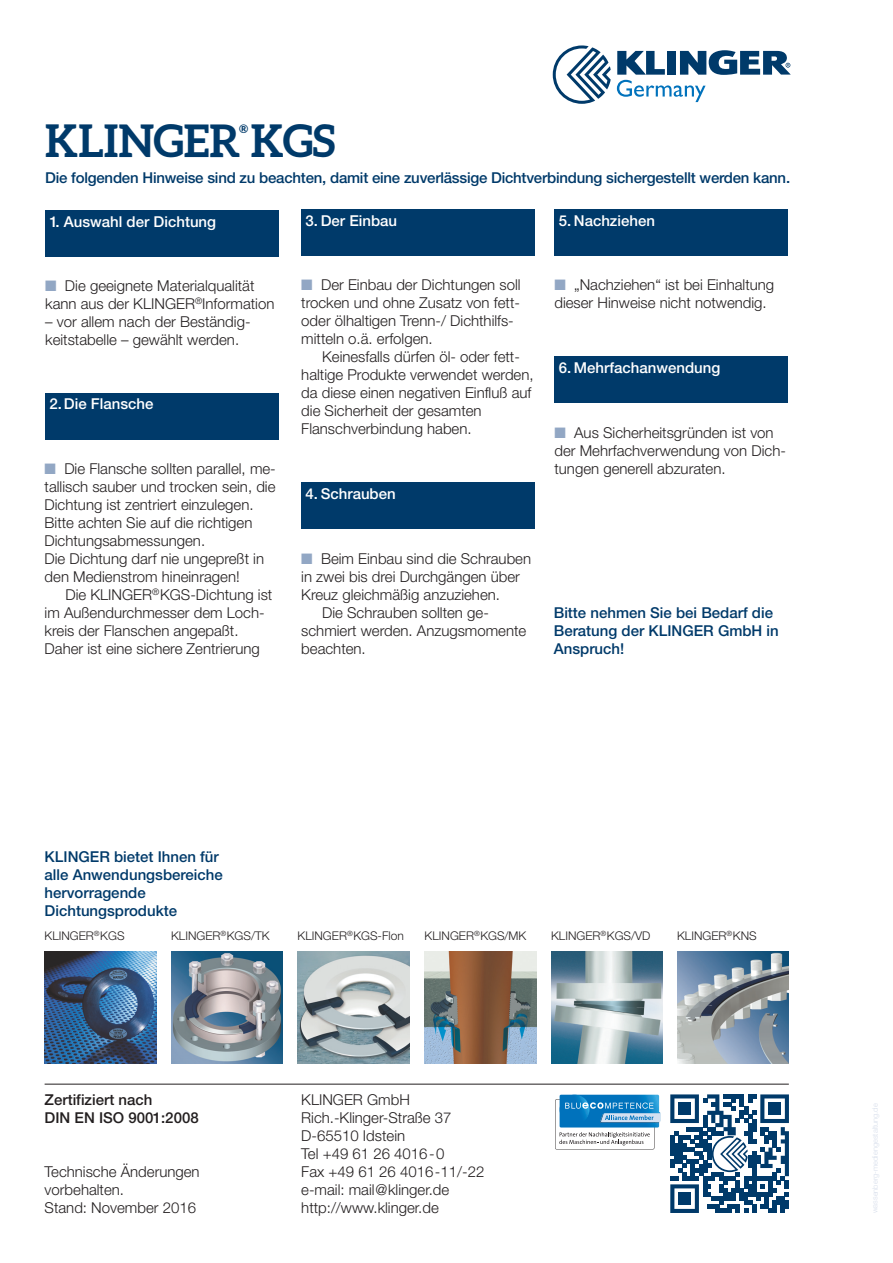
<style>
.page{position:relative;width:893px;height:1263px;background:#fff}
.page>*{position:absolute;margin:0;border:0;box-sizing:border-box;transform-origin:0 0}
.t1{font:700 45px "Aleo";color:#003a6a}
.t2{font:300 15px/18px "Helvetica Neue LT Pro";color:#231f20}
.t3{font:500 15px/18px "Helvetica Neue LT Pro";color:#003a6a}
.t4{font:500 15px "Helvetica Neue LT Pro";color:#fff}
.t5{font:500 15px/18px "Helvetica Neue LT Pro";color:#231f20}
.t6{font:300 12px "Helvetica Neue LT Pro";color:#231f20}
.t7{font:700 11.7px "Aleo";color:#003a6a}
.t8{font:300 7.5px "Helvetica Neue LT Pro";color:#d7deeb}
.s1{color:#92a7c4}
</style>
<div class="page">
<div style="left:301px;top:209px;width:234px;height:47px;background:#003a6a"></div>
<div style="left:45px;top:210px;width:234px;height:47px;background:#003a6a"></div>
<div style="left:45px;top:393px;width:233px;height:47px;background:#003a6a"></div>
<svg style="left:553px;top:45px;width:58px;height:59px"></svg>
<svg style="left:617px;top:50px;width:174px;height:52px"></svg>
<div style="left:301px;top:483px;width:234px;height:46px;background:#003a6a"></div>
<div style="left:554px;top:209px;width:234px;height:47px;background:#003a6a"></div>
<div style="left:554px;top:356px;width:234px;height:47px;background:#003a6a"></div>
<svg style="left:670px;top:1094px;width:119px;height:119px"></svg>
<svg style="left:555px;top:1095px;width:105px;height:54px"></svg>
<hr style="left:45px;top:1084px;width:744px;height:1px;background:#231f20">
<img style="left:45px;top:952px;width:111px;height:111px">
<img style="left:298px;top:952px;width:111px;height:111px">
<img style="left:425px;top:952px;width:111px;height:111px">
<img style="left:551px;top:952px;width:112px;height:111px">
<img style="left:677px;top:952px;width:112px;height:111px">
<img style="left:171px;top:952px;width:112px;height:111px">
<h1 class="t1" style="left:45px;top:116px;width:292px">KLINGER KGS</h1>
<p class="t7" style="left:239px;top:122px;width:11px">®</p>
<p class="t3" style="left:45px;top:170px;width:746px">Die folgenden Hinweise sind zu beachten, damit eine zuverlässige Dichtverbindung sichergestellt werden kann.</p>
<p class="t4" style="left:305px;top:215px;width:93px">3. Der Einbau</p>
<p class="t4" style="left:559px;top:215px;width:98px">5. Nachziehen</p>
<p class="t4" style="left:49px;top:216px;width:168px">1. Auswahl der Dichtung</p>
<p class="t2" style="left:45px;top:278px;width:231px"><span class="s1">■</span> Die geeignete Materialqualität kann aus der KLINGER<sup>®</sup>Information</p>
<p class="t2" style="left:45px;top:314px;width:207px">– vor allem nach der Beständig&shy;keitstabelle – gewählt werden.</p>
<p class="t4" style="left:50px;top:399px;width:105px">2.Die Flansche</p>
<p class="t2" style="left:45px;top:461px;width:233px"><span class="s1">■</span> Die Flansche sollten parallel, me&shy;tallisch sauber und trocken sein, die Dichtung ist zentriert einzulegen.<br>Bitte achten Sie auf die richtigen Dichtungsabmessungen.<br>Die Dichtung darf nie ungepreßt in den Medienstrom hineinragen!</p>
<p class="t2" style="left:45px;top:587px;width:229px;text-indent:21px">Die KLINGER<sup>®</sup>KGS-Dichtung ist im Außendurchmesser dem Loch&shy;kreis der Flanschen angepaßt.<br>Daher ist eine sichere Zentrierung</p>
<p class="t2" style="left:301px;top:278px;width:221px"><span class="s1">■</span> Der Einbau der Dichtungen soll trocken und ohne Zusatz von fett&shy;oder ölhaltigen Trenn-/ Dichthilfs&shy;mitteln o.ä. erfolgen.</p>
<p class="t2" style="left:301px;top:350px;width:234px;text-indent:21px">Keinesfalls dürfen öl- oder fett&shy;haltige Produkte verwendet werden, da diese einen negativen Einfluß auf die Sicherheit der gesamten<br>Flanschverbindung haben.</p>
<p class="t4" style="left:305px;top:489px;width:92px">4. Schrauben</p>
<p class="t2" style="left:301px;top:551px;width:231px"><span class="s1">■</span> Beim Einbau sind die Schrauben</p>
<p class="t2" style="left:301px;top:569px;width:220px">in zwei bis drei Durchgängen über</p>
<p class="t2" style="left:301px;top:587px;width:200px">Kreuz gleichmäßig anzuziehen.</p>
<p class="t2" style="left:322px;top:605px;width:168px">Die Schrauben sollten ge-</p>
<p class="t2" style="left:301px;top:623px;width:227px">schmiert werden. Anzugsmomente</p>
<p class="t2" style="left:301px;top:641px;width:66px">beachten.</p>
<p class="t2" style="left:554px;top:278px;width:221px"><span class="s1">■</span> „Nachziehen“ ist bei Einhaltung dieser Hinweise nicht notwendig.</p>
<p class="t4" style="left:559px;top:362px;width:163px">6. Mehrfachanwendung</p>
<p class="t2" style="left:554px;top:425px;width:233px"><span class="s1">■</span> Aus Sicherheitsgründen ist von der Mehrfachverwendung von Dich&shy;tungen generell abzuraten.</p>
<p class="t3" style="left:554px;top:605px;width:227px">Bitte nehmen Sie bei Bedarf die<br>Beratung der KLINGER GmbH in<br>Anspruch!</p>
<p class="t3" style="left:45px;top:849px;width:180px">KLINGER bietet Ihnen für alle Anwendungsbereiche hervorragende<br>Dichtungsprodukte</p>
<p class="t6" style="left:45px;top:931px;width:81px">KLINGER<sup>®</sup>KGS</p>
<p class="t6" style="left:171px;top:931px;width:100px">KLINGER<sup>®</sup>KGS/TK</p>
<p class="t6" style="left:298px;top:931px;width:108px">KLINGER<sup>®</sup>KGS-Flon</p>
<p class="t6" style="left:425px;top:931px;width:103px">KLINGER<sup>®</sup>KGS/MK</p>
<p class="t6" style="left:551px;top:931px;width:101px">KLINGER<sup>®</sup>KGS/VD</p>
<p class="t6" style="left:677px;top:931px;width:81px">KLINGER<sup>®</sup>KNS</p>
<p class="t5" style="left:45px;top:1092px;width:156px">Zertifiziert nach<br>DIN EN ISO 9001:2008</p>
<p class="t2" style="left:45px;top:1164px;width:157px">Technische Änderungen vorbehalten.<br>Stand: November 2016</p>
<p class="t2" style="left:301px;top:1092px;width:185px">KLINGER GmbH<br>Rich.-Klinger-Straße 37<br>D-65510 Idstein<br>Tel +49 61 26 4016-0<br>Fax +49 61 26 4016-11/-22 e-mail: mail@klinger.de http://www.klinger.de</p>
<p class="t8" style="left:872px;top:1213px;width:111px;rotate:-90deg">wassenberg-mediengestaltung.de</p>
</div>
